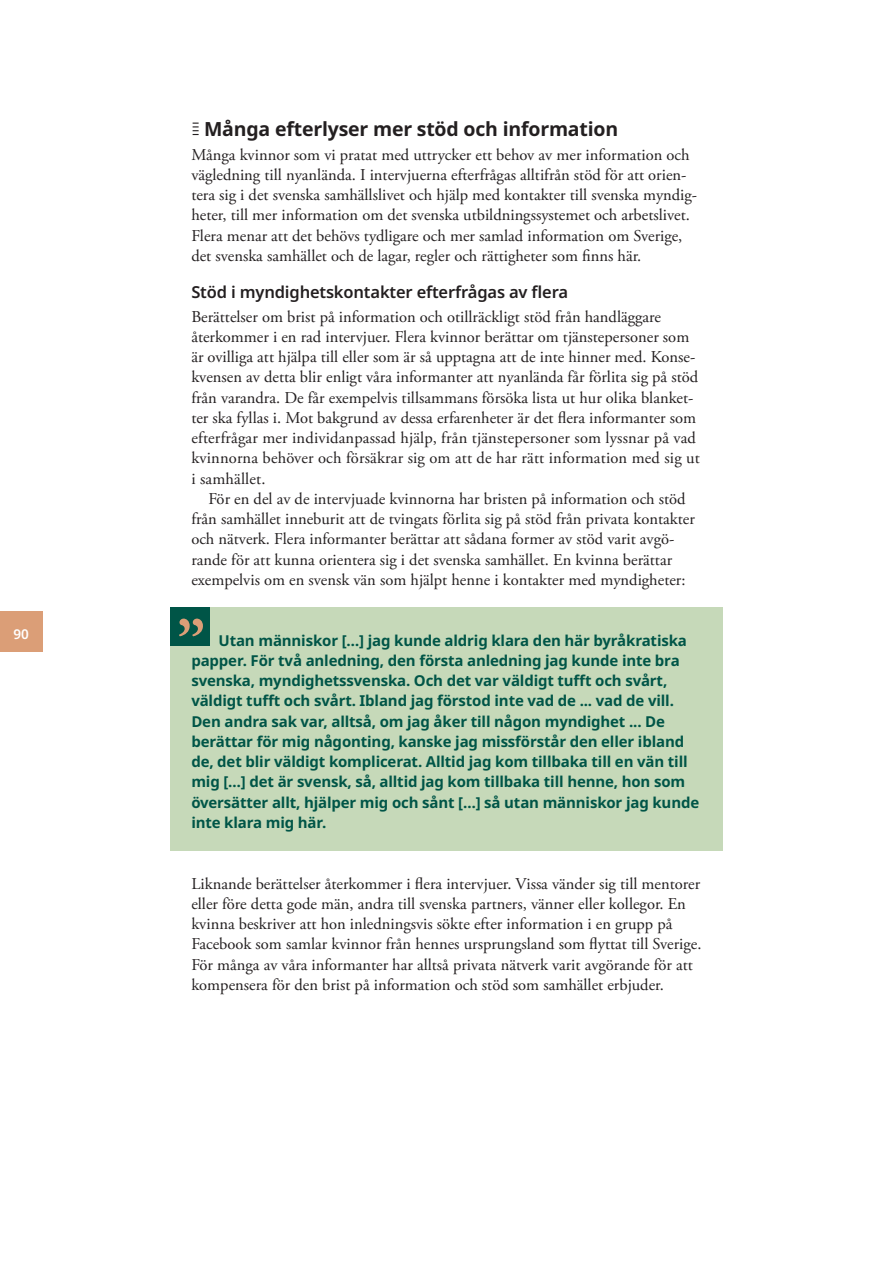
<style>
.page{position:relative;width:893px;height:1263px;background:#fff}
.page>*{position:absolute;margin:0;border:0;box-sizing:border-box;transform-origin:0 0}
.MELLIS_1__H2{font:700 19.5px "Noto Sans";letter-spacing:-.01em;color:#231f20}
.BRÖDTEXT___Normal{font:16.5px/20.2px "Adobe Garamond Pro";color:#231f20}
.BRÖDTEXT___Indrag{font:16.5px/20.2px "Adobe Garamond Pro";color:#231f20}
.MELLIS_2__H3{font:600 16.5px "Noto Sans";letter-spacing:-.01em;color:#231f20}
.CITAT___Hel_spalt_me{font:700 15px/20.2px "Noto Sans";letter-spacing:-.01em;color:#005547}
.t1{font:600 13.5px "Noto Sans";color:#fff}
</style>
<div class="page">
<div style="left:0;top:611px;width:43px;height:41px;background:#db9e77"></div>
<div style="left:170px;top:608px;width:553px;height:242px;background:#c6d9b9"></div>
<div style="left:170px;top:608px;width:40px;height:38px;background:#005547"></div>
<svg style="left:179px;top:619px;width:24px;height:17px"></svg>
<svg style="left:193px;top:123px;width:6px;height:12px"></svg>
<p class="t1" style="left:14px;top:624px;width:17px">90</p>
<h2 class="MELLIS_1__H2" style="left:204px;top:115px;width:416px">Många efterlyser mer stöd och information</h2>
<p class="BRÖDTEXT___Normal" style="left:191px;top:145px;width:507px">Många kvinnor som vi pratat med uttrycker ett behov av mer information och vägledning till nyanlända. I intervjuerna efterfrågas alltifrån stöd för att orien&shy;tera sig i det svenska samhällslivet och hjälp med kontakter till svenska myndig&shy;heter, till mer information om det svenska utbildningssystemet och arbetslivet.<br>Flera menar att det behövs tydligare och mer samlad information om Sverige, det svenska samhället och de lagar, regler och rättigheter som finns här.</p>
<h3 class="MELLIS_2__H3" style="left:191px;top:281px;width:378px">Stöd i myndighetskontakter efterfrågas av flera</h3>
<p class="BRÖDTEXT___Normal" style="left:191px;top:307px;width:510px">Berättelser om brist på information och otillräckligt stöd från handläggare återkommer i en rad intervjuer. Flera kvinnor berättar om tjänstepersoner som är ovilliga att hjälpa till eller som är så upptagna att de inte hinner med. Konse&shy;kvensen av detta blir enligt våra informanter att nyanlända får förlita sig på stöd från varandra. De får exempelvis tillsammans försöka lista ut hur olika blanket&shy;ter ska fyllas i. Mot bakgrund av dessa erfarenheter är det flera informanter som efterfrågar mer individanpassad hjälp, från tjänstepersoner som lyssnar på vad kvinnorna behöver och försäkrar sig om att de har rätt information med sig ut i samhället.</p>
<p class="BRÖDTEXT___Indrag" style="left:191px;top:489px;width:505px;text-indent:17px">För en del av de intervjuade kvinnorna har bristen på information och stöd från samhället inneburit att de tvingats förlita sig på stöd från privata kontakter och nätverk. Flera informanter berättar att sådana former av stöd varit avgö&shy;rande för att kunna orientera sig i det svenska samhället. En kvinna berättar exempelvis om en svensk vän som hjälpt henne i kontakter med myndigheter:</p>
<p class="CITAT___Hel_spalt_me" style="left:191px;top:630px;width:509px;text-indent:27px">Utan människor […] jag kunde aldrig klara den här byråkratiska papper. För två anledning, den första anledning jag kunde inte bra svenska, myndighetssvenska. Och det var väldigt tufft och svårt, väldigt tufft och svårt. Ibland jag förstod inte vad de ... vad de vill.<br>Den andra sak var, alltså, om jag åker till någon myndighet ... De berättar för mig någonting, kanske jag missförstår den eller ibland de, det blir väldigt komplicerat. Alltid jag kom tillbaka till en vän till mig […] det är svensk, så, alltid jag kom tillbaka till henne, hon som översätter allt, hjälper mig och sånt […] så utan människor jag kunde inte klara mig här.</p>
<p class="BRÖDTEXT___Normal" style="left:191px;top:874px;width:512px">Liknande berättelser återkommer i flera intervjuer. Vissa vänder sig till mentorer eller före detta gode män, andra till svenska partners, vänner eller kollegor. En kvinna beskriver att hon inledningsvis sökte efter information i en grupp på Facebook som samlar kvinnor från hennes ursprungsland som flyttat till Sverige.<br>För många av våra informanter har alltså privata nätverk varit avgörande för att kompensera för den brist på information och stöd som samhället erbjuder.</p>
</div>
